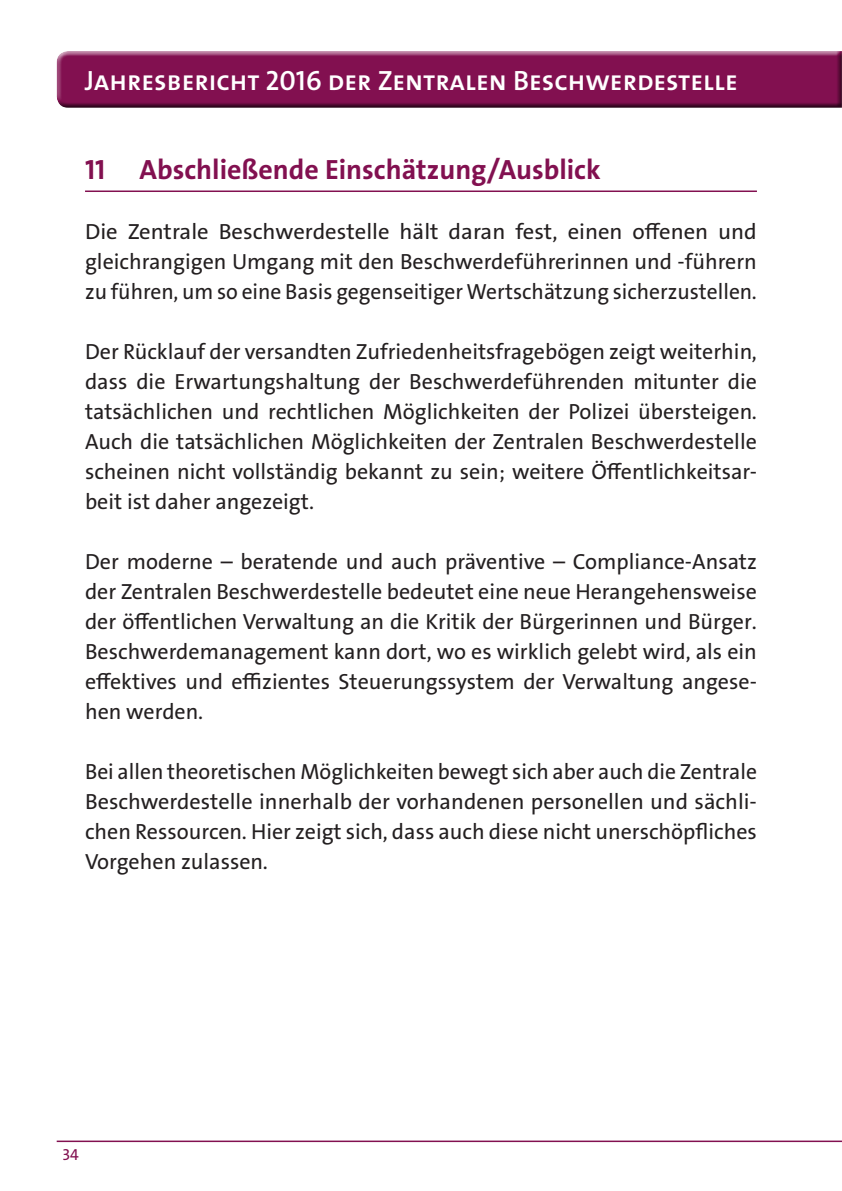
<style>
.page{position:relative;width:842px;height:1191px;background:#fff}
.page>*{position:absolute;margin:0;border:0;box-sizing:border-box;transform-origin:0 0}
.t1{font:600 28px "The Sans Os F";color:#fff}
.t2{font:700 28px "The Sans Os F";color:#821050}
.Fließtext{font:22px/30px "The Sans Os F";color:#231f20;text-align:justify}
.Fließtext_Glyphenska{font:22px/30px "The Sans Os F";color:#231f20;text-align:justify}
.t3{font:16px "The Sans Os F";color:#821050}
</style>
<div class="page">
<div style="left:55px;top:50px;width:787px;height:59px;background:#231f20;opacity:.75"></div>
<hr style="left:57px;top:1140px;width:785px;height:2px;background:#821050">
<hr style="left:85px;top:190px;width:672px;height:2px;background:#821050">
<p class="t1" style="left:85px;top:62px;width:654px">Jahresbericht 2016 der Zentralen Beschwerdestelle</p>
<p class="t2" style="left:85px;top:152px;width:517px">11 Abschließende Einschätzung/Ausblick</p>
<p class="Fließtext_Glyphenska" style="left:85px;top:217px;width:673px">Die Zentrale Beschwerdestelle hält daran fest, einen offenen und gleichrangigen Umgang mit den Beschwerdeführerinnen und -führern zu führen, um so eine Basis gegenseitiger Wertschätzung sicherzustellen.</p>
<p class="Fließtext" style="left:85px;top:337px;width:673px">Der Rücklauf der versandten Zufriedenheitsfragebögen zeigt weiterhin, dass die Erwartungshaltung der Beschwerdeführenden mitunter die tatsächlichen und rechtlichen Möglichkeiten der Polizei übersteigen.<br>Auch die tatsächlichen Möglichkeiten der Zentralen Beschwerdestelle scheinen nicht vollständig bekannt zu sein; weitere Öffentlichkeitsar&shy;beit ist daher angezeigt.</p>
<p class="Fließtext" style="left:85px;top:547px;width:673px">Der moderne – beratende und auch präventive – Compliance-Ansatz der Zentralen Beschwerdestelle bedeutet eine neue Herangehensweise der öffentlichen Verwaltung an die Kritik der Bürgerinnen und Bürger.<br>Beschwerdemanagement kann dort, wo es wirklich gelebt wird, als ein effektives und effizientes Steuerungssystem der Verwaltung angese&shy;hen werden.</p>
<p class="Fließtext_Glyphenska" style="left:85px;top:757px;width:673px">Bei allen theoretischen Möglichkeiten bewegt sich aber auch die Zentrale Beschwerdestelle innerhalb der vorhandenen personellen und sächli&shy;chen Ressourcen. Hier zeigt sich, dass auch diese nicht unerschöpfliches Vorgehen zulassen.</p>
<p class="t3" style="left:62px;top:1144px;width:18px">34</p>
</div>
